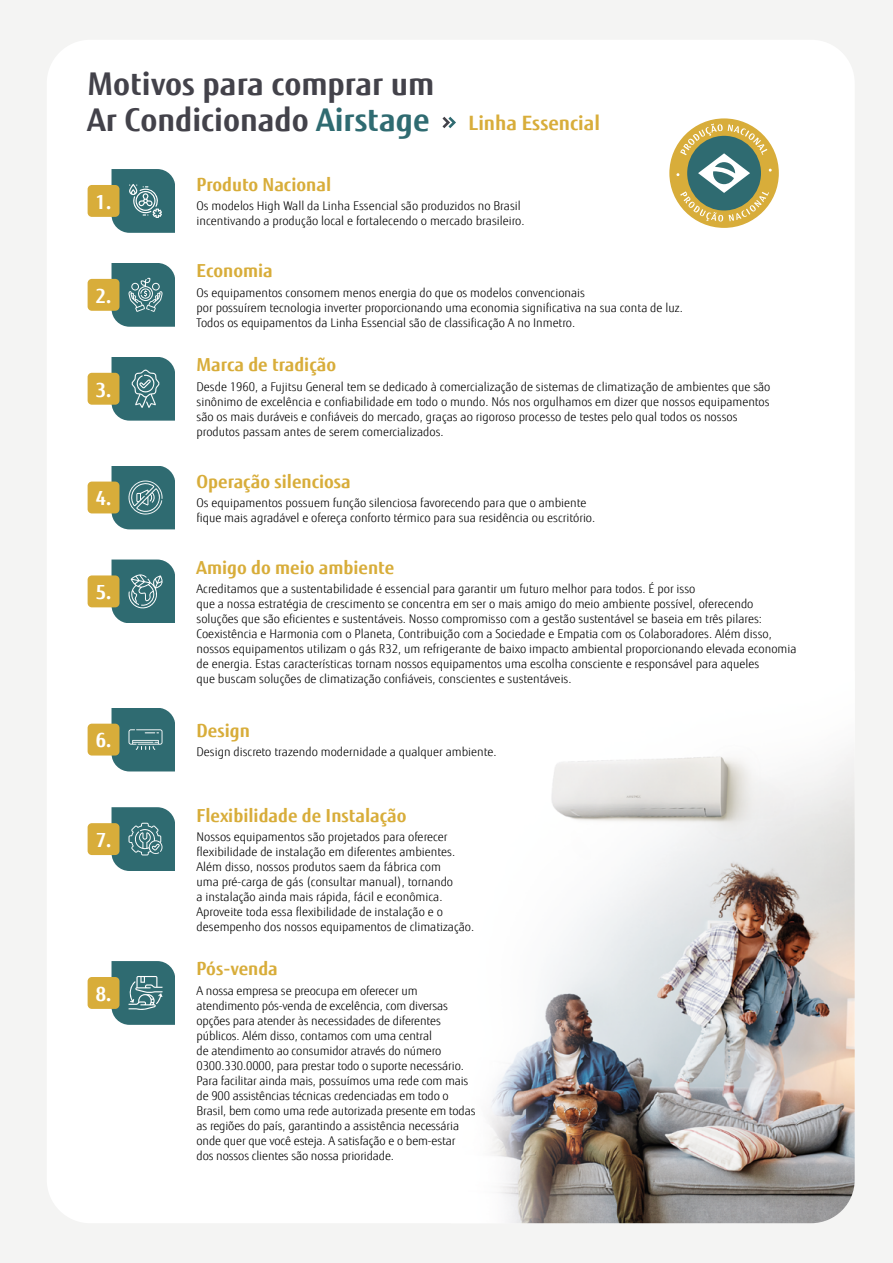
<style>
.page{position:relative;width:893px;height:1263px;background:#f4f4f3}
.page>*{position:absolute;margin:0;border:0;box-sizing:border-box;transform-origin:0 0}
.t1{font:700 31.35px/36px "Fujitsu Sans";color:#43424a}
.t2{font:700 19.8px "Fujitsu Sans";color:#d8ad3a}
.t3{font:700 19.5px "Fujitsu Sans";color:#fff}
.t4{font:700 18px "Fujitsu Sans";color:#d8ad3a}
.t5{font:300 12px/15px "Fujitsu Sans";color:#000}
.s1{color:#2f6b71}
</style>
<div class="page">
<div style="left:47px;top:40px;width:808px;height:1183px;background:#fff;border-radius:44px"></div>
<img style="left:489px;top:749px;width:366px;height:474px">
<div style="left:88px;top:279px;width:31px;height:32px;background:#d8ad3a;border-radius:4px"></div>
<svg style="left:112px;top:263px;width:63px;height:64px;background:#4f7f7d"></svg>
<div style="left:88px;top:482px;width:31px;height:31px;background:#d8ad3a;border-radius:4px"></div>
<svg style="left:112px;top:466px;width:63px;height:63px;background:#4d7d7c"></svg>
<div style="left:88px;top:373px;width:31px;height:32px;background:#d8ad3a;border-radius:4px"></div>
<svg style="left:112px;top:357px;width:63px;height:64px;background:#4c7d7b"></svg>
<div style="left:88px;top:185px;width:31px;height:32px;background:#d8ad3a;border-radius:4px"></div>
<svg style="left:112px;top:169px;width:63px;height:64px;background:#4e7e7d"></svg>
<div style="left:88px;top:575px;width:31px;height:32px;background:#d8ad3a;border-radius:4px"></div>
<svg style="left:112px;top:559px;width:63px;height:64px;background:#4f7f7d"></svg>
<div style="left:88px;top:724px;width:31px;height:31px;background:#d8ad3a;border-radius:4px"></div>
<svg style="left:112px;top:708px;width:63px;height:63px;background:#477977"></svg>
<div style="left:88px;top:823px;width:31px;height:32px;background:#d8ad3a;border-radius:4px"></div>
<svg style="left:112px;top:807px;width:63px;height:64px;background:#4c7d7b"></svg>
<div style="left:88px;top:977px;width:31px;height:32px;background:#d8ad3a;border-radius:4px"></div>
<svg style="left:112px;top:961px;width:63px;height:64px;background:#4f7e7d"></svg>
<div style="left:669px;top:118px;width:110px;height:110px;background:#d8ad3a;border-radius:50%"></div>
<svg style="left:676px;top:124px;width:96px;height:97px"></svg>
<svg style="left:442px;top:117px;width:14px;height:11px"></svg>
<h1 class="t1" style="left:88px;top:66px;width:348px">Motivos para comprar um<br>Ar Condicionado <span class="s1">Airstage</span></h1>
<h2 class="t2" style="left:469px;top:110px;width:133px">Linha Essencial</h2>
<h3 class="t3" style="left:96px;top:189px;width:17px">1.</h3>
<h3 class="t3" style="left:96px;top:283px;width:17px">2.</h3>
<h3 class="t3" style="left:96px;top:377px;width:17px">3.</h3>
<h3 class="t3" style="left:96px;top:486px;width:17px">4.</h3>
<h3 class="t3" style="left:96px;top:580px;width:17px">5.</h3>
<h3 class="t4" style="left:197px;top:173px;width:136px">Produto Nacional</h3>
<p class="t5" style="left:197px;top:199px;width:330px">Os modelos High Wall da Linha Essencial são produzidos no Brasil incentivando a produção local e fortalecendo o mercado brasileiro.</p>
<h3 class="t4" style="left:197px;top:260px;width:78px">Economia</h3>
<p class="t5" style="left:197px;top:285px;width:488px">Os equipamentos consomem menos energia do que os modelos convencionais<br>por possuírem tecnologia inverter proporcionando uma economia significativa na sua conta de luz.<br>Todos os equipamentos da Linha Essencial são de classificação A no Inmetro.</p>
<h3 class="t4" style="left:197px;top:353px;width:141px">Marca de tradição</h3>
<p class="t5" style="left:197px;top:379px;width:575px">Desde 1960, a Fujitsu General tem se dedicado à comercialização de sistemas de climatização de ambientes que são sinônimo de excelência e confiabilidade em todo o mundo. Nós nos orgulhamos em dizer que nossos equipamentos são os mais duráveis e confiáveis do mercado, graças ao rigoroso processo de testes pelo qual todos os nossos produtos passam antes de serem comercializados.</p>
<h3 class="t4" style="left:197px;top:470px;width:156px">Operação silenciosa</h3>
<p class="t5" style="left:197px;top:495px;width:400px">Os equipamentos possuem função silenciosa favorecendo para que o ambiente fique mais agradável e ofereça conforto térmico para sua residência ou escritório.</p>
<h3 class="t4" style="left:197px;top:556px;width:199px">Amigo do meio ambiente</h3>
<p class="t5" style="left:197px;top:582px;width:601px">Acreditamos que a sustentabilidade é essencial para garantir um futuro melhor para todos. É por isso<br>que a nossa estratégia de crescimento se concentra em ser o mais amigo do meio ambiente possível, oferecendo soluções que são eficientes e sustentáveis. Nosso compromisso com a gestão sustentável se baseia em três pilares:<br>Coexistência e Harmonia com o Planeta, Contribuição com a Sociedade e Empatia com os Colaboradores. Além disso, nossos equipamentos utilizam o gás R32, um refrigerante de baixo impacto ambiental proporcionando elevada economia de energia. Estas características tornam nossos equipamentos uma escolha consciente e responsável para aqueles<br>que buscam soluções de climatização confiáveis, conscientes e sustentáveis.</p>
<h3 class="t3" style="left:96px;top:728px;width:17px">6.</h3>
<h3 class="t4" style="left:197px;top:719px;width:55px">Design</h3>
<p class="t5" style="left:197px;top:745px;width:302px">Design discreto trazendo modernidade a qualquer ambiente.</p>
<h3 class="t3" style="left:96px;top:828px;width:17px">7.</h3>
<h3 class="t3" style="left:96px;top:981px;width:17px">8.</h3>
<h3 class="t4" style="left:197px;top:804px;width:212px">Flexibilidade de Instalação</h3>
<p class="t5" style="left:197px;top:829px;width:279px">Nossos equipamentos são projetados para oferecer flexibilidade de instalação em diferentes ambientes.<br>Além disso, nossos produtos saem da fábrica com<br>uma pré-carga de gás (consultar manual), tornando<br>a instalação ainda mais rápida, fácil e econômica.<br>Aproveite toda essa flexibilidade de instalação e o desempenho dos nossos equipamentos de climatização.</p>
<h3 class="t4" style="left:197px;top:958px;width:83px">Pós-venda</h3>
<p class="t5" style="left:197px;top:983px;width:280px">A nossa empresa se preocupa em oferecer um atendimento pós-venda de excelência, com diversas opções para atender às necessidades de diferentes públicos. Além disso, contamos com uma central<br>de atendimento ao consumidor através do número 0300.330.0000, para prestar todo o suporte necessário.<br>Para facilitar ainda mais, possuímos uma rede com mais de 900 assistências técnicas credenciadas em todo o Brasil, bem como uma rede autorizada presente em todas as regiões do país, garantindo a assistência necessária onde quer que você esteja. A satisfação e o bem-estar dos nossos clientes são nossa prioridade.</p>
</div>
